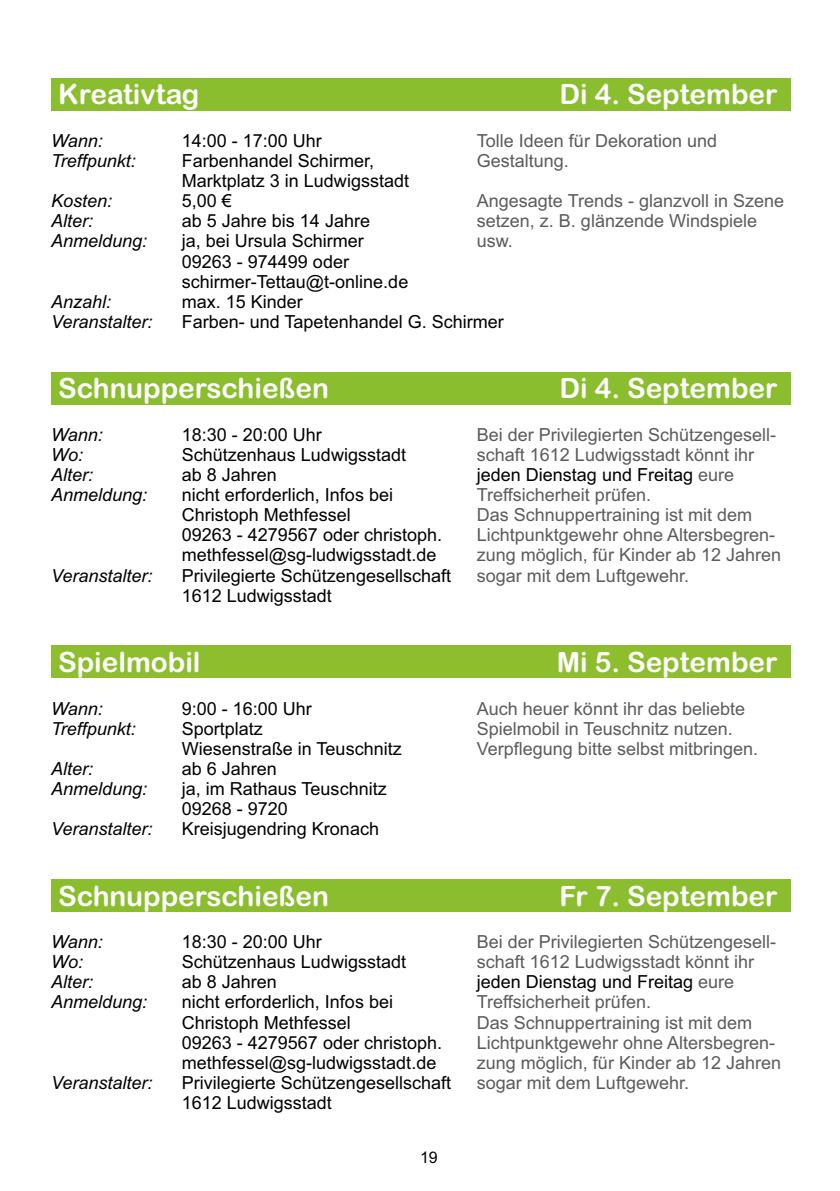
<style>
.page{position:relative;width:840px;height:1191px;background:#fff}
.page>*{position:absolute;margin:0;border:0;box-sizing:border-box;transform-origin:0 0}
.t1{font:28px "Arial Rounded MT Bold";color:#fefefe}
.t2{font:18px/20.2px "Arial";color:#000}
.t3{font:18px "Arial";color:#5c5b5b}
.t4{font:italic 18px "Arial";color:#000}
.t5{font:16px "Arial";color:#000}
.s1{color:#5c5b5b}
</style>
<div class="page">
<div style="left:51px;top:78px;width:739px;height:32px;background:#8abe2e"></div>
<div style="left:51px;top:372px;width:739px;height:32px;background:#8abe2e"></div>
<div style="left:51px;top:645px;width:739px;height:33px;background:#8ebe2e"></div>
<div style="left:51px;top:879px;width:739px;height:32px;background:#8abe2e"></div>
<h1 class="t1" style="left:58px;top:84px;width:143px">Kreativtag</h1>
<h1 class="t1" style="left:559px;top:84px;width:219px">Di 4. September</h1>
<p class="t4" style="left:51px;top:134px;width:53px">Wann:</p>
<p class="t2" style="left:182px;top:132px;width:142px">14:00 - 17:00 Uhr</p>
<p class="t3" style="left:476px;top:134px;width:242px">Tolle Ideen für Dekoration und</p>
<p class="t4" style="left:51px;top:154px;width:86px">Treffpunkt:</p>
<p class="t2" style="left:182px;top:152px;width:194px">Farbenhandel Schirmer,</p>
<p class="t3" style="left:476px;top:154px;width:94px">Gestaltung.</p>
<p class="t2" style="left:182px;top:172px;width:229px">Marktplatz 3 in Ludwigsstadt</p>
<p class="t4" style="left:51px;top:194px;width:63px">Kosten:</p>
<p class="t2" style="left:182px;top:192px;width:52px">5,00 €</p>
<p class="t3" style="left:476px;top:194px;width:309px">Angesagte Trends - glanzvoll in Szene</p>
<p class="t4" style="left:51px;top:214px;width:44px">Alter:</p>
<p class="t2" style="left:182px;top:212px;width:190px">ab 5 Jahre bis 14 Jahre</p>
<p class="t3" style="left:476px;top:214px;width:282px">setzen, z. B. glänzende Windspiele</p>
<p class="t4" style="left:51px;top:234px;width:98px">Anmeldung:</p>
<p class="t2" style="left:182px;top:233px;width:184px">ja, bei Ursula Schirmer</p>
<p class="t3" style="left:476px;top:234px;width:38px">usw.</p>
<p class="t2" style="left:182px;top:253px;width:228px">09263 - 974499 oder schirmer-Tettau@t-online.de</p>
<p class="t4" style="left:51px;top:295px;width:62px">Anzahl:</p>
<p class="t2" style="left:182px;top:293px;width:123px">max. 15 Kinder</p>
<p class="t4" style="left:51px;top:315px;width:103px">Veranstalter:</p>
<p class="t2" style="left:182px;top:313px;width:323px">Farben- und Tapetenhandel G. Schirmer</p>
<h1 class="t1" style="left:58px;top:378px;width:272px">Schnupperschießen</h1>
<h1 class="t1" style="left:559px;top:378px;width:219px">Di 4. September</h1>
<p class="t4" style="left:51px;top:427px;width:53px">Wann:</p>
<p class="t2" style="left:182px;top:426px;width:142px">18:30 - 20:00 Uhr</p>
<p class="t3" style="left:476px;top:427px;width:301px">Bei der Privilegierten Schützengesell-</p>
<p class="t4" style="left:51px;top:448px;width:34px">Wo:</p>
<p class="t2" style="left:182px;top:446px;width:226px">Schützenhaus Ludwigsstadt</p>
<p class="t3" style="left:476px;top:448px;width:279px">schaft 1612 Ludwigsstadt könnt ihr</p>
<p class="t4" style="left:51px;top:468px;width:44px">Alter:</p>
<p class="t2" style="left:182px;top:466px;width:97px">ab 8 Jahren</p>
<p class="t2" style="left:476px;top:466px;width:259px">jeden Dienstag und Freitag <span class="s1">eure</span></p>
<p class="t4" style="left:51px;top:488px;width:98px">Anmeldung:</p>
<p class="t2" style="left:182px;top:486px;width:213px">nicht erforderlich, Infos bei</p>
<p class="t3" style="left:476px;top:488px;width:176px">Treffsicherheit prüfen.</p>
<p class="t2" style="left:182px;top:506px;width:171px">Christoph Methfessel</p>
<p class="t3" style="left:476px;top:508px;width:277px">Das Schnuppertraining ist mit dem</p>
<p class="t2" style="left:182px;top:526px;width:262px">09263 - 4279567 oder christoph.</p>
<p class="t3" style="left:476px;top:528px;width:300px">Lichtpunktgewehr ohne Altersbegren-</p>
<p class="t2" style="left:182px;top:546px;width:256px">methfessel@sg-ludwigsstadt.de</p>
<p class="t3" style="left:476px;top:548px;width:306px">zung möglich, für Kinder ab 12 Jahren</p>
<p class="t4" style="left:51px;top:568px;width:103px">Veranstalter:</p>
<p class="t2" style="left:182px;top:567px;width:271px">Privilegierte Schützengesellschaft</p>
<p class="t3" style="left:476px;top:568px;width:214px">sogar mit dem Luftgewehr.</p>
<p class="t2" style="left:182px;top:587px;width:152px">1612 Ludwigsstadt</p>
<h1 class="t1" style="left:58px;top:652px;width:144px">Spielmobil</h1>
<h1 class="t1" style="left:556px;top:652px;width:222px">Mi 5. September</h1>
<p class="t4" style="left:51px;top:701px;width:53px">Wann:</p>
<p class="t2" style="left:182px;top:700px;width:132px">9:00 - 16:00 Uhr</p>
<p class="t3" style="left:476px;top:701px;width:270px">Auch heuer könnt ihr das beliebte</p>
<p class="t4" style="left:51px;top:721px;width:86px">Treffpunkt:</p>
<p class="t2" style="left:182px;top:720px;width:83px">Sportplatz</p>
<p class="t3" style="left:476px;top:721px;width:257px">Spielmobil in Teuschnitz nutzen.</p>
<p class="t2" style="left:182px;top:740px;width:221px">Wiesenstraße in Teuschnitz</p>
<p class="t3" style="left:476px;top:741px;width:283px">Verpflegung bitte selbst mitbringen.</p>
<p class="t4" style="left:51px;top:762px;width:44px">Alter:</p>
<p class="t2" style="left:182px;top:760px;width:97px">ab 6 Jahren</p>
<p class="t4" style="left:51px;top:782px;width:98px">Anmeldung:</p>
<p class="t2" style="left:182px;top:780px;width:206px">ja, im Rathaus Teuschnitz<br>09268 - 9720</p>
<p class="t4" style="left:51px;top:822px;width:103px">Veranstalter:</p>
<p class="t2" style="left:182px;top:820px;width:199px">Kreisjugendring Kronach</p>
<h1 class="t1" style="left:58px;top:885px;width:272px">Schnupperschießen</h1>
<h1 class="t1" style="left:559px;top:885px;width:219px">Fr 7. September</h1>
<p class="t4" style="left:51px;top:935px;width:53px">Wann:</p>
<p class="t2" style="left:182px;top:933px;width:142px">18:30 - 20:00 Uhr</p>
<p class="t3" style="left:476px;top:935px;width:301px">Bei der Privilegierten Schützengesell-</p>
<p class="t4" style="left:51px;top:955px;width:34px">Wo:</p>
<p class="t2" style="left:182px;top:953px;width:226px">Schützenhaus Ludwigsstadt</p>
<p class="t3" style="left:476px;top:955px;width:279px">schaft 1612 Ludwigsstadt könnt ihr</p>
<p class="t4" style="left:51px;top:975px;width:44px">Alter:</p>
<p class="t2" style="left:182px;top:973px;width:97px">ab 8 Jahren</p>
<p class="t2" style="left:476px;top:973px;width:259px">jeden Dienstag und Freitag <span class="s1">eure</span></p>
<p class="t4" style="left:51px;top:995px;width:98px">Anmeldung:</p>
<p class="t2" style="left:182px;top:993px;width:213px">nicht erforderlich, Infos bei</p>
<p class="t3" style="left:476px;top:995px;width:176px">Treffsicherheit prüfen.</p>
<p class="t2" style="left:182px;top:1013px;width:171px">Christoph Methfessel</p>
<p class="t3" style="left:476px;top:1015px;width:277px">Das Schnuppertraining ist mit dem</p>
<p class="t2" style="left:182px;top:1034px;width:262px">09263 - 4279567 oder christoph.</p>
<p class="t3" style="left:476px;top:1035px;width:300px">Lichtpunktgewehr ohne Altersbegren-</p>
<p class="t2" style="left:182px;top:1054px;width:256px">methfessel@sg-ludwigsstadt.de</p>
<p class="t3" style="left:476px;top:1055px;width:306px">zung möglich, für Kinder ab 12 Jahren</p>
<p class="t4" style="left:51px;top:1075px;width:103px">Veranstalter:</p>
<p class="t2" style="left:182px;top:1074px;width:271px">Privilegierte Schützengesellschaft</p>
<p class="t3" style="left:476px;top:1075px;width:214px">sogar mit dem Luftgewehr.</p>
<p class="t2" style="left:182px;top:1094px;width:152px">1612 Ludwigsstadt</p>
<p class="t5" style="left:420px;top:1151px;width:19px">19</p>
</div>
